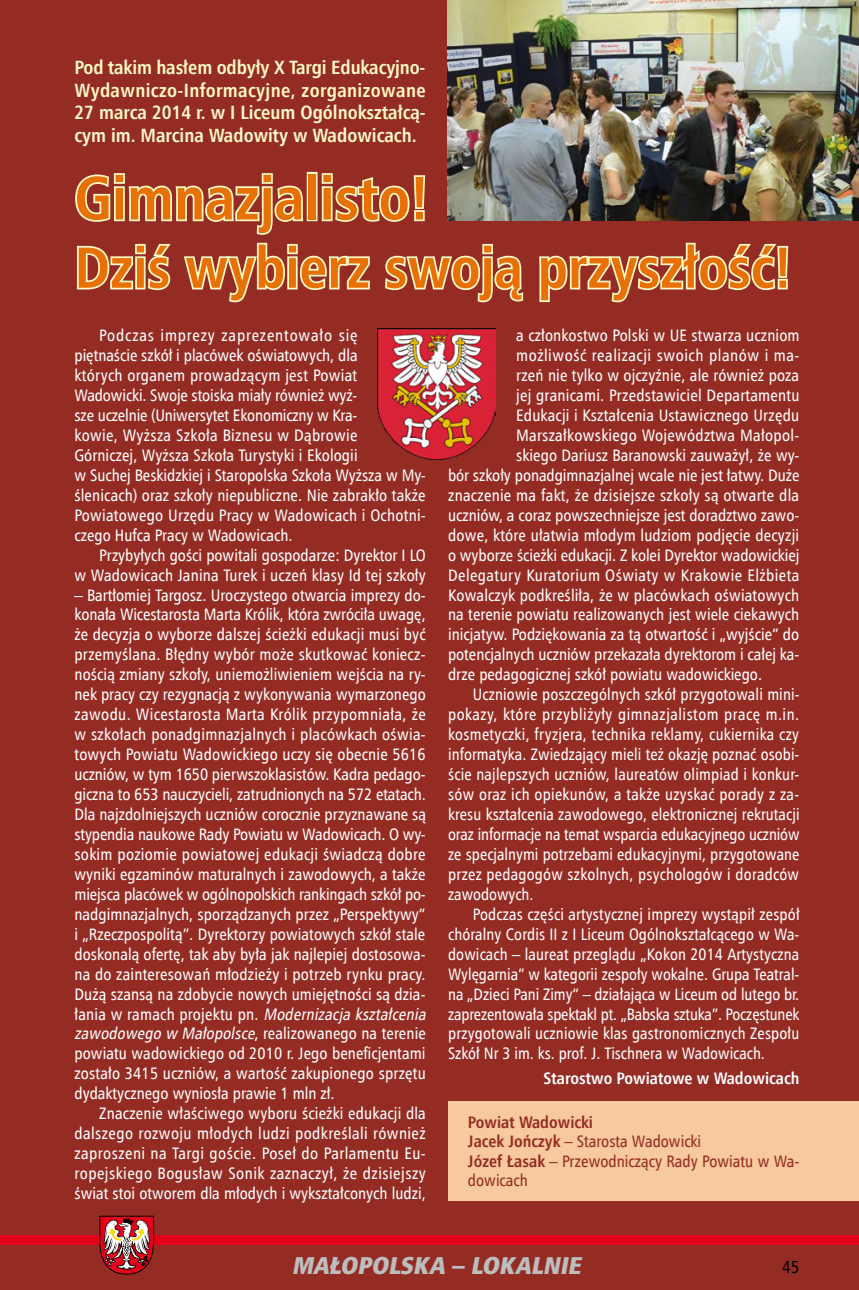
<style>
.page{position:relative;width:859px;height:1290px;background:#fff}
.page>*{position:absolute;margin:0;border:0;box-sizing:border-box;transform-origin:0 0}
.t1{font:700 61.25px "Humnst 777 Cn EU";color:#e77106}
.t2{font:700 57.75px "Humnst 777 Cn EU";color:#e77106}
.t3{font:italic 24.5px "Humnst 777 X Blk Cn EU";color:#bcbdbe}
.t4{font:700 19.25px/22.8px "Humnst 777 Cn EU";color:#fff9c7;text-align:justify}
.t5{font:17.5px "Humnst 777 Cn EU";color:#000}
.t6{font:16.62px/19.9px "Humnst 777 Cn EU";letter-spacing:.005em;color:#fff}
.t7{font:16.62px/19.6px "Humnst 777 Cn EU";color:#952c24}
.t8{font:16.62px "Humnst 777 Cn EU";letter-spacing:.035em;color:#fff}
.t9{font:16.62px "Humnst 777 Cn EU";letter-spacing:.025em;color:#fff}
.t10{font:16.62px "Humnst 777 Cn EU";letter-spacing:.03em;color:#fff}
.t11{font:700 16.62px "Humnst 777 Cn EU";color:#fff}
.s1{font-style:italic}
.s2{font-weight:700}
</style>
<div class="page">
<div style="left:0;top:0;width:858px;height:1290px;background:#952c24"></div>
<svg style="left:75px;top:171px;width:449px;height:132px"></svg>
<svg style="left:539px;top:242px;width:250px;height:61px"></svg>
<img style="left:447px;top:0;width:411px;height:221px">
<div style="left:0;top:1235px;width:858px;height:10px;background:#e2001a"></div>
<svg style="left:99px;top:1215px;width:55px;height:60px;background:#ad4e50"></svg>
<div style="left:448px;top:1101px;width:410px;height:99px;background:#f8c99e"></div>
<img style="left:377px;top:328px;width:118px;height:131px">
<p class="t4" style="left:74px;top:56px;width:352px">Pod takim hasłem odbyły X Targi Edukacyjno-Wydawniczo-Informacyjne, zorganizowane 27 marca 2014 r. w I Liceum Ogólnokształcą&shy;cym im. Marcina Wadowity w Wadowicach.</p>
<h1 class="t1" style="left:74px;top:160px;width:355px">Gimnazjalisto!</h1>
<h2 class="t2" style="left:74px;top:231px;width:718px">Dziś wybierz swoją przyszłość!</h2>
<p class="t6" style="left:516px;top:325px;width:285px">a członkostwo Polski w UE stwarza uczniom</p>
<p class="t10" style="left:516px;top:345px;width:284px">możliwość realizacji swoich planów i ma-</p>
<p class="t6" style="left:516px;top:365px;width:284px">rzeń nie tylko w ojczyźnie, ale również poza</p>
<p class="t6" style="left:516px;top:385px;width:285px">jej granicami. Przedstawiciel Departamentu</p>
<p class="t6" style="left:516px;top:405px;width:284px">Edukacji i Kształcenia Ustawicznego Urzędu</p>
<p class="t6" style="left:516px;top:425px;width:284px">Marszałkowskiego Województwa Małopol-</p>
<p class="t6" style="left:516px;top:445px;width:284px">skiego Dariusz Baranowski zauważył, że wy-</p>
<p class="t6" style="left:448px;top:465px;width:353px">bór szkoły ponadgimnazjalnej wcale nie jest łatwy. Duże</p>
<p class="t6" style="left:448px;top:485px;width:352px">znaczenie ma fakt, że dzisiejsze szkoły są otwarte dla</p>
<p class="t6" style="left:448px;top:505px;width:352px">uczniów, a coraz powszechniejsze jest doradztwo zawo-</p>
<p class="t6" style="left:448px;top:525px;width:352px">dowe, które ułatwia młodym ludziom podjęcie decyzji</p>
<p class="t6" style="left:448px;top:545px;width:352px">o wyborze ścieżki edukacji. Z kolei Dyrektor wadowickiej</p>
<p class="t9" style="left:448px;top:564px;width:353px">Delegatury Kuratorium Oświaty w Krakowie Elżbieta</p>
<p class="t6" style="left:448px;top:585px;width:352px">Kowalczyk podkreśliła, że w placówkach oświatowych</p>
<p class="t6" style="left:448px;top:605px;width:352px">na terenie powiatu realizowanych jest wiele ciekawych</p>
<p class="t6" style="left:448px;top:624px;width:352px">inicjatyw. Podziękowania za tą otwartość i „wyjście” do</p>
<p class="t6" style="left:448px;top:644px;width:352px">potencjalnych uczniów przekazała dyrektorom i całej ka-</p>
<p class="t6" style="left:448px;top:664px;width:315px">drze pedagogicznej szkół powiatu wadowickiego.</p>
<p class="t6" style="left:472px;top:684px;width:328px">Uczniowie poszczególnych szkół przygotowali mini-</p>
<p class="t8" style="left:448px;top:704px;width:352px">pokazy, które przybliżyły gimnazjalistom pracę m.in.</p>
<p class="t6" style="left:448px;top:724px;width:352px">kosmetyczki, fryzjera, technika reklamy, cukiernika czy</p>
<p class="t6" style="left:448px;top:744px;width:352px">informatyka. Zwiedzający mieli też okazję poznać osobi-</p>
<p class="t6" style="left:448px;top:764px;width:352px">ście najlepszych uczniów, laureatów olimpiad i konkur-</p>
<p class="t6" style="left:448px;top:784px;width:352px">sów oraz ich opiekunów, a także uzyskać porady z za-</p>
<p class="t6" style="left:448px;top:804px;width:353px">kresu kształcenia zawodowego, elektronicznej rekrutacji</p>
<p class="t6" style="left:448px;top:824px;width:353px">oraz informacje na temat wsparcia edukacyjnego uczniów</p>
<p class="t6" style="left:448px;top:844px;width:353px">ze specjalnymi potrzebami edukacyjnymi, przygotowane</p>
<p class="t6" style="left:448px;top:864px;width:352px">przez pedagogów szkolnych, psychologów i doradców</p>
<p class="t6" style="left:448px;top:884px;width:87px">zawodowych.</p>
<p class="t6" style="left:472px;top:904px;width:328px">Podczas części artystycznej imprezy wystąpił zespół</p>
<p class="t6" style="left:448px;top:924px;width:352px">chóralny Cordis II z I Liceum Ogólnokształcącego w Wa-</p>
<p class="t6" style="left:448px;top:944px;width:352px">dowicach – laureat przeglądu „Kokon 2014 Artystyczna</p>
<p class="t6" style="left:448px;top:964px;width:352px">Wylęgarnia” w kategorii zespoły wokalne. Grupa Teatral-</p>
<p class="t6" style="left:448px;top:984px;width:352px">na „Dzieci Pani Zimy” – działająca w Liceum od lutego br.</p>
<p class="t6" style="left:448px;top:1004px;width:352px">zaprezentowała spektakl pt. „Babska sztuka”. Poczęstunek</p>
<p class="t6" style="left:448px;top:1023px;width:352px">przygotowali uczniowie klas gastronomicznych Zespołu</p>
<p class="t6" style="left:448px;top:1043px;width:318px">Szkół Nr 3 im. ks. prof. J. Tischnera w Wadowicach.</p>
<p class="t11" style="left:543px;top:1068px;width:257px">Starostwo Powiatowe w Wadowicach</p>
<p class="t6" style="left:74px;top:325px;width:352px;text-indent:25px">Podczas imprezy zaprezentowało się<br>piętnaście szkół i placówek oświatowych, dla<br>których organem prowadzącym jest Powiat Wadowicki. Swoje stoiska miały również wyż-<br>sze uczelnie (Uniwersytet Ekonomiczny w Kra-<br>kowie, Wyższa Szkoła Biznesu w Dąbrowie<br>Górniczej, Wyższa Szkoła Turystyki i Ekologii<br>w Suchej Beskidzkiej i Staropolska Szkoła Wyższa w My&shy;ślenicach) oraz szkoły niepubliczne. Nie zabrakło także Powiatowego Urzędu Pracy w Wadowicach i Ochotni&shy;czego Hufca Pracy w Wadowicach.</p>
<p class="t6" style="left:74px;top:545px;width:353px;text-align:right">Przybyłych gości powitali gospodarze: Dyrektor I LO<br>w Wadowicach Janina Turek i uczeń klasy Id tej szkoły</p>
<p class="t6" style="left:74px;top:585px;width:356px">– Bartłomiej Targosz. Uroczystego otwarcia imprezy do&shy;konała Wicestarosta Marta Królik, która zwróciła uwagę, że decyzja o wyborze dalszej ścieżki edukacji musi być przemyślana. Błędny wybór może skutkować koniecz&shy;nością zmiany szkoły, uniemożliwieniem wejścia na ry&shy;nek pracy czy rezygnacją z wykonywania wymarzonego zawodu. Wicestarosta Marta Królik przypomniała, że w szkołach ponadgimnazjalnych i placówkach oświa&shy;towych Powiatu Wadowickiego uczy się obecnie 5616 uczniów, w tym 1650 pierwszoklasistów. Kadra pedago&shy;giczna to 653 nauczycieli, zatrudnionych na 572 etatach.<br>Dla najzdolniejszych uczniów corocznie przyznawane są stypendia naukowe Rady Powiatu w Wadowicach. O wy&shy;sokim poziomie powiatowej edukacji świadczą dobre wyniki egzaminów maturalnych i zawodowych, a także miejsca placówek w ogólnopolskich rankingach szkół po&shy;nadgimnazjalnych, sporządzanych przez „Perspektywy” i „Rzeczpospolitą”. Dyrektorzy powiatowych szkół stale doskonalą ofertę, tak aby była jak najlepiej dostosowa&shy;na do zainteresowań młodzieży i potrzeb rynku pracy.<br>Dużą szansą na zdobycie nowych umiejętności są dzia&shy;ła n i a w ra m a c h p r oj e kt u p n . <span class="s1">Modernizacja kształcenia zawodowego w Małopolsce</span>, realizowanego na terenie powiatu wadowickiego od 2010 r. Jego beneficjentami zostało 3415 uczniów, a wartość zakupionego sprzętu dydaktycznego wyniosła prawie 1 mln zł.</p>
<p class="t6" style="left:74px;top:1103px;width:353px;text-align:justify;text-indent:25px">Znaczenie właściwego wyboru ścieżki edukacji dla dalszego rozwoju młodych ludzi podkreślali również zaproszeni na Targi goście. Poseł do Parlamentu Eu&shy;ropejskiego Bogusław Sonik zaznaczył, że dzisiejszy świat stoi otworem dla młodych i wykształconych ludzi,</p>
<p class="t7" style="left:468px;top:1112px;width:333px"><span class="s2">Powiat Wadowicki<br>Jacek Jończyk</span> – Starosta Wadowicki<br><span class="s2">Józef Łasak</span> – Przewodniczący Rady Powiatu w Wa&shy;dowicach</p>
<h3 class="t3" style="left:291px;top:1249px;width:296px">MAŁOPOLSKA – LOKALNIE</h3>
<p class="t5" style="left:781px;top:1256px;width:19px">45</p>
</div>
